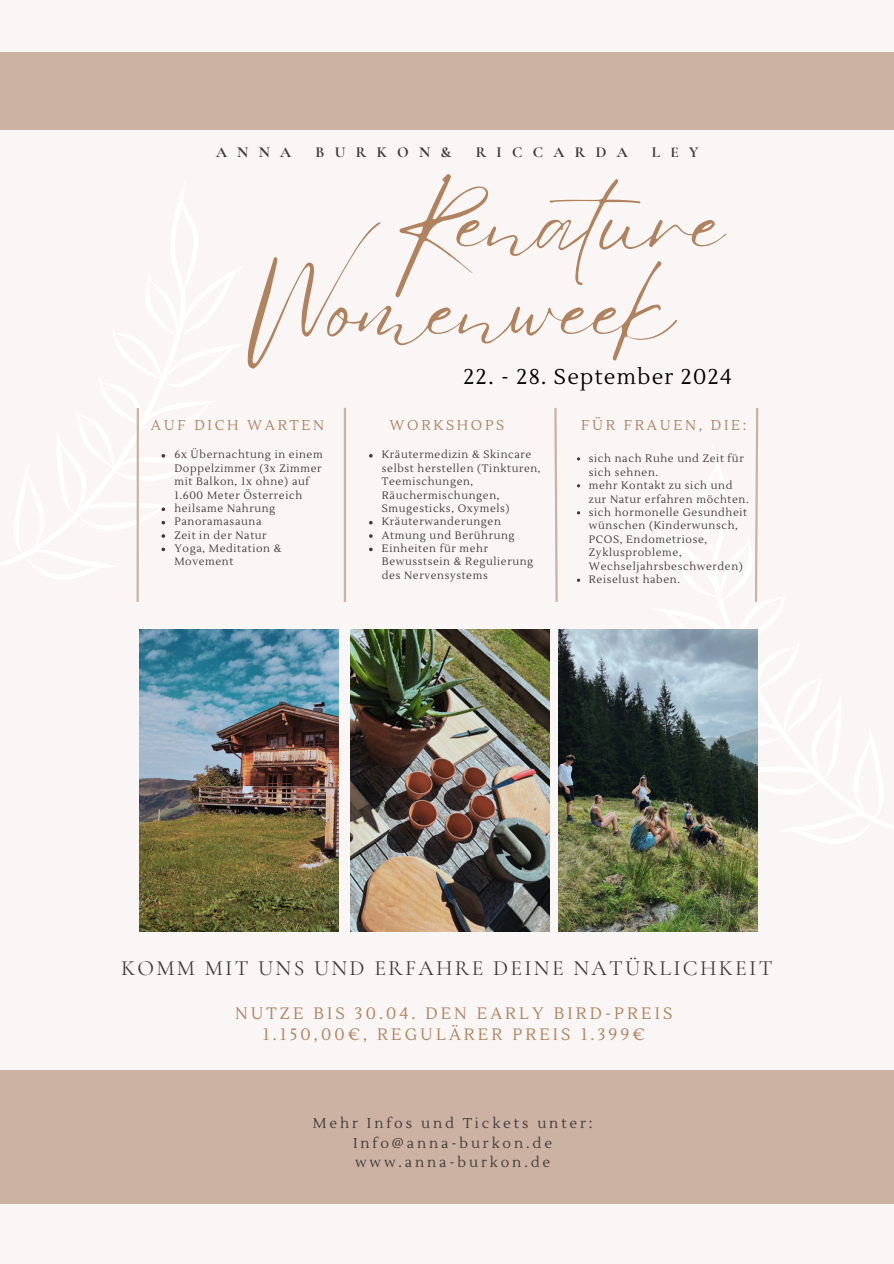
<style>
.page{position:relative;width:894px;height:1264px;background:#fff}
.page>*{position:absolute;margin:0;border:0;box-sizing:border-box;transform-origin:0 0}
.t1{font:94.35px/87.4px "Eyesome Script";color:#b1825e}
.t2{font:21.75px "Cormorant Garamond";letter-spacing:.105em;color:#403737}
.t3{font:21.45px "Lustria";letter-spacing:.06em;color:#000}
.t4{font:16.5px/21.3px "Lustria";letter-spacing:.185em;color:#b1825e;text-align:center}
.t5{font:700 15.3px "Cormorant Garamond";letter-spacing:.675em;color:#403737}
.t6{font:14.25px "Lustria";letter-spacing:.205em;color:#403737}
.t7{font:14.25px "Lustria";letter-spacing:.185em;color:#b1825e}
.t8{font:10.65px/13.4px "Lustria";letter-spacing:.06em;color:#403737}
</style>
<div class="page">
<div style="left:0;top:0;width:893px;height:1263px;background:#faf6f5"></div>
<img style="left:350px;top:629px;width:199px;height:302px">
<img style="left:139px;top:629px;width:199px;height:302px">
<img style="left:558px;top:629px;width:199px;height:302px">
<div style="left:0;top:52px;width:893px;height:78px;background:#cbb2a3"></div>
<div style="left:0;top:1070px;width:893px;height:133px;background:#cbb2a3"></div>
<hr style="left:136px;top:408px;width:3px;height:194px;background:#cbb2a3">
<svg style="left:554px;top:408px;width:4px;height:194px"></svg>
<hr style="left:344px;top:408px;width:2px;height:194px;background:#cbb2a3">
<svg style="left:651px;top:408px;width:108px;height:436px"></svg>
<svg style="left:369px;top:534px;width:3px;height:4px"></svg>
<svg style="left:577px;top:578px;width:3px;height:4px"></svg>
<h2 class="t5" style="left:216px;top:143px;width:77px">ANNA</h2>
<h2 class="t5" style="left:315px;top:143px;width:137px">BURKON&amp;</h2>
<h2 class="t5" style="left:475px;top:143px;width:153px">RICCARDA</h2>
<h2 class="t5" style="left:651px;top:143px;width:48px">LEY</h2>
<p class="t1" style="left:243px;top:172px;width:483px;text-indent:148px">Renature<br>Womenweek</p>
<h5 class="t3" style="left:463px;top:363px;width:269px">22. - 28. September 2024</h5>
<h3 class="t7" style="left:151px;top:416px;width:175px">AUF DICH WARTEN</h3>
<h6 class="t8" style="left:174px;top:448px;width:150px">6x Übernachtung in einem<br>Doppelzimmer (3x Zimmer mit Balkon, 1x ohne) auf<br>1.600 Meter Österreich</h6>
<h6 class="t8" style="left:174px;top:502px;width:102px">heilsame Nahrung</h6>
<h6 class="t8" style="left:174px;top:515px;width:88px">Panoramasauna</h6>
<p class="t8" style="left:174px;top:528px;width:94px">Zeit in der Natur</p>
<p class="t8" style="left:174px;top:542px;width:109px">Yoga, Meditation &amp;<br>Movement</p>
<p class="t7" style="left:389px;top:416px;width:116px">WORKSHOPS</p>
<p class="t7" style="left:581px;top:416px;width:167px">FÜR FRAUEN, DIE:</p>
<p class="t8" style="left:382px;top:448px;width:160px">Kräutermedizin &amp; Skincare selbst herstellen (Tinkturen,<br>Teemischungen,<br>Räuchermischungen,<br>Smugesticks, Oxymels)</p>
<p class="t8" style="left:382px;top:515px;width:120px">Kräuterwanderungen</p>
<p class="t8" style="left:382px;top:528px;width:134px">Atmung und Berührung</p>
<p class="t8" style="left:382px;top:542px;width:153px">Einheiten für mehr<br>Bewusstsein &amp; Regulierung des Nervensystems</p>
<p class="t8" style="left:588px;top:452px;width:156px">sich nach Ruhe und Zeit für sich sehnen.</p>
<p class="t8" style="left:588px;top:479px;width:161px">mehr Kontakt zu sich und zur Natur erfahren möchten.</p>
<p class="t8" style="left:588px;top:506px;width:160px">sich hormonelle Gesundheit wünschen (Kinderwunsch,<br>PCOS, Endometriose,<br>Zyklusprobleme,<br>Wechseljahrsbeschwerden)</p>
<p class="t8" style="left:588px;top:573px;width:93px">Reiselust haben.</p>
<p class="t2" style="left:121px;top:954px;width:652px">KOMM MIT UNS UND ERFAHRE DEINE NATÜRLICHKEIT</p>
<p class="t4" style="left:235px;top:1003px;width:439px">NUTZE BIS 30.04. DEN EARLY BIRD-PREIS<br>1.150,00€, REGULÄRER PREIS 1.399€</p>
<h4 class="t6" style="left:313px;top:1114px;width:281px">Mehr Infos und Tickets unter:</h4>
<p class="t6" style="left:353px;top:1133px;width:200px">Info@anna-burkon.de</p>
<h1 class="t6" style="left:355px;top:1153px;width:197px">www.anna-burkon.de</h1>
</div>
